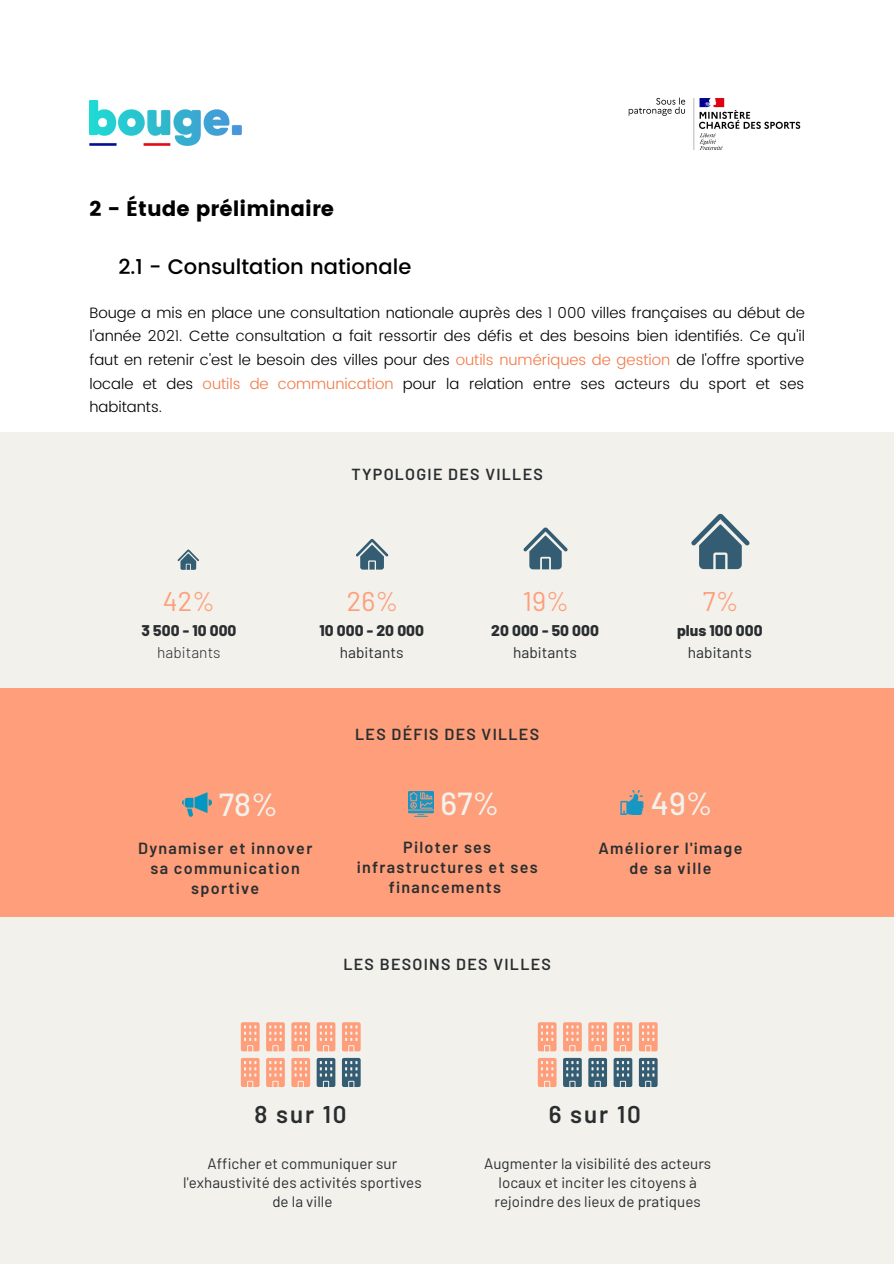
<style>
.page{position:relative;width:894px;height:1264px;background:#fff}
.page>*{position:absolute;margin:0;border:0;box-sizing:border-box;transform-origin:0 0}
.t1{font:500 31.95px "Barlow";color:#f2f1ec}
.t2{font:27px "Barlow";color:#ff9e7a}
.t3{font:600 24.15px "Barlow";letter-spacing:.08em;color:#2a2e30}
.t4{font:500 21px "Poppins";color:#000}
.t5{font:21px "Poppins";color:#000}
.t6{font:600 16.05px/20.2px "Barlow";letter-spacing:.08em;color:#2a2e30;text-align:center}
.t7{font:800 15.45px "Barlow";letter-spacing:.005em;color:#2a2e30}
.t8{font:15.45px "Barlow";letter-spacing:.005em;color:#2a2e30}
.t9{font:300 15.45px "Barlow";letter-spacing:.005em;color:#2a2e30}
.t10{font:15.15px/19.2px "Barlow";letter-spacing:.005em;color:#2a2e30;text-align:center}
.t11{font:300 15px/23.7px "Poppins";color:#000;text-align:justify}
.s1{color:#f37946}
</style>
<div class="page">
<img style="left:89px;top:101px;width:152px;height:45px">
<img style="left:628px;top:97px;width:173px;height:53px">
<div style="left:0;top:917px;width:893px;height:346px;background:#f2f1ec"></div>
<div style="left:0;top:687px;width:893px;height:230px;background:#ff9e7a"></div>
<div style="left:0;top:432px;width:893px;height:255px;background:#f2f1ec"></div>
<svg style="left:178px;top:549px;width:21px;height:21px"></svg>
<svg style="left:356px;top:539px;width:32px;height:30px"></svg>
<svg style="left:523px;top:527px;width:44px;height:42px"></svg>
<svg style="left:691px;top:514px;width:58px;height:55px"></svg>
<img style="left:409px;top:791px;width:24px;height:25px">
<img style="left:620px;top:790px;width:23px;height:24px">
<img style="left:182px;top:792px;width:30px;height:25px">
<svg style="left:537px;top:1022px;width:120px;height:64px"></svg>
<svg style="left:241px;top:1022px;width:119px;height:64px"></svg>
<p class="t5" style="left:89px;top:196px;width:246px">2 - Étude préliminaire</p>
<p class="t4" style="left:118px;top:254px;width:294px">2.1 - Consultation nationale</p>
<p class="t11" style="left:89px;top:300px;width:716px">Bouge a mis en place une consultation nationale auprès des 1 000 villes françaises au début de l'année 2021. Cette consultation a fait ressortir des défis et des besoins bien identifiés. Ce qu'il faut en retenir c'est le besoin des villes pour des <span class="s1">outils numériques de gestion</span> de l'offre sportive locale et des <span class="s1">outils de communication</span> pour la relation entre ses acteurs du sport et ses habitants.</p>
<p class="t2" style="left:163px;top:583px;width:54px">42%</p>
<p class="t7" style="left:141px;top:620px;width:96px">3 500 - 10 000</p>
<p class="t9" style="left:157px;top:642px;width:65px">habitants</p>
<p class="t6" style="left:351px;top:464px;width:193px">TYPOLOGIE DES VILLES</p>
<p class="t2" style="left:347px;top:583px;width:53px">26%</p>
<p class="t7" style="left:319px;top:620px;width:106px">10 000 - 20 000</p>
<p class="t8" style="left:339px;top:642px;width:65px">habitants</p>
<p class="t2" style="left:522px;top:583px;width:48px">19%</p>
<p class="t7" style="left:491px;top:620px;width:109px">20 000 - 50 000</p>
<p class="t8" style="left:513px;top:642px;width:65px">habitants</p>
<p class="t6" style="left:355px;top:724px;width:185px">LES DÉFIS DES VILLES</p>
<p class="t2" style="left:702px;top:583px;width:37px">7%</p>
<p class="t7" style="left:677px;top:620px;width:87px">plus 100 000</p>
<p class="t8" style="left:687px;top:642px;width:65px">habitants</p>
<p class="t1" style="left:219px;top:784px;width:61px">78%</p>
<p class="t1" style="left:440px;top:782px;width:61px">67%</p>
<p class="t1" style="left:650px;top:782px;width:63px">49%</p>
<p class="t6" style="left:138px;top:837px;width:176px">Dynamiser et innover sa communication sportive</p>
<p class="t6" style="left:356px;top:836px;width:182px">Piloter ses infrastructures et ses financements</p>
<p class="t6" style="left:598px;top:837px;width:145px">Améliorer l'image de sa ville</p>
<p class="t6" style="left:343px;top:953px;width:209px">LES BESOINS DES VILLES</p>
<p class="t3" style="left:254px;top:1099px;width:94px">8 sur 10</p>
<p class="t3" style="left:548px;top:1099px;width:94px">6 sur 10</p>
<p class="t10" style="left:183px;top:1152px;width:240px">Afficher et communiquer sur l'exhaustivité des activités sportives de la ville</p>
<p class="t10" style="left:484px;top:1152px;width:228px">Augmenter la visibilité des acteurs locaux et inciter les citoyens à rejoindre des lieux de pratiques</p>
</div>
